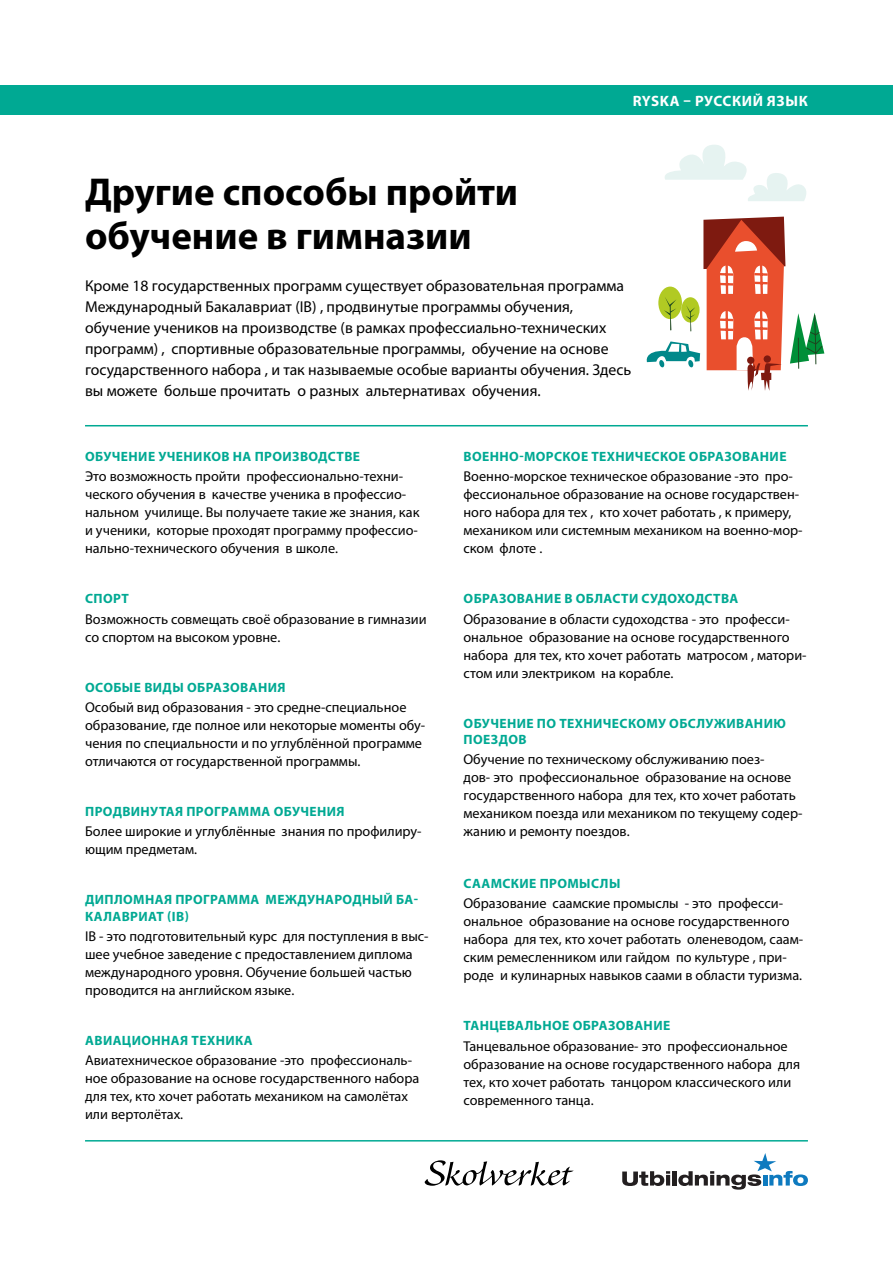
<style>
.page{position:relative;width:893px;height:1263px;background:#fff}
.page>*{position:absolute;margin:0;border:0;box-sizing:border-box;transform-origin:0 0}
.Huvudrubrik{font:700 39px/43.5px "Myriad Pro";color:#000}
.Ingress{font:15.75px/21px "Myriad Pro";color:#000}
.t1{font:700 15px "Myriad Pro";letter-spacing:.04em;color:#fff}
.Brödtext{font:14.25px/18px "Myriad Pro";color:#000}
.Mellanrubrik{font:700 13.5px/16.2px "Myriad Pro";letter-spacing:.03em;color:#00a993}
</style>
<div class="page">
<svg style="left:425px;top:1160px;width:148px;height:26px"></svg>
<svg style="left:622px;top:1171px;width:48px;height:15px"></svg>
<div style="left:672px;top:1171px;width:5px;height:14px;background:#231f20"></div>
<svg style="left:678px;top:1153px;width:130px;height:36px"></svg>
<div style="left:0;top:85px;width:893px;height:29px;background:#00a993"></div>
<hr style="left:85px;top:425px;width:723px;height:1px;background:#00a993">
<hr style="left:85px;top:1140px;width:723px;height:1px;background:#00a993">
<svg style="left:647px;top:217px;width:177px;height:174px"></svg>
<svg style="left:665px;top:145px;width:141px;height:56px"></svg>
<p class="t1" style="left:633px;top:91px;width:177px">RYSKA – РУССКИЙ ЯЗЫК</p>
<p class="Huvudrubrik" style="left:85px;top:169px;width:435px">Другие способы пройти обучение в гимназии</p>
<p class="Ingress" style="left:85px;top:275px;width:548px">Кроме 18 государственных программ существует образовательная программа Международный Бакалавриат (IB) , продвинутые программы обучения, обучение учеников на производстве (в рамках профессиально-технических программ) , спортивные образовательные программы, обучение на основе государственного набора , и так называемые особые варианты обучения. Здесь вы можете больше прочитать о разных альтернативах обучения.</p>
<p class="Mellanrubrik" style="left:85px;top:448px;width:276px">ОБУЧЕНИЕ УЧЕНИКОВ НА ПРОИЗВОДСТВЕ</p>
<p class="Brödtext" style="left:85px;top:467px;width:336px">Это возможность пройти профессионально-техни&shy;ческого обучения в качестве ученика в профессио&shy;нальном училище. Вы получаете такие же знания, как и ученики, которые проходят программу профессио&shy;нально-технического обучения в школе.</p>
<p class="Mellanrubrik" style="left:85px;top:590px;width:45px">СПОРТ</p>
<p class="Brödtext" style="left:85px;top:609px;width:343px">Возможность совмещать своё образование в гимназии со спортом на высоком уровне.</p>
<p class="Mellanrubrik" style="left:85px;top:679px;width:202px">ОСОБЫЕ ВИДЫ ОБРАЗОВАНИЯ</p>
<p class="Brödtext" style="left:85px;top:698px;width:342px">Особый вид образования - это средне-специальное образование, где полное или некоторые моменты обу&shy;чения по специальности и по углублённой программе отличаются от государственной программы.</p>
<p class="Mellanrubrik" style="left:85px;top:803px;width:261px">ПРОДВИНУТАЯ ПРОГРАММА ОБУЧЕНИЯ</p>
<p class="Brödtext" style="left:85px;top:822px;width:338px">Более широкие и углублённые знания по профилиру&shy;ющим предметам.</p>
<p class="Mellanrubrik" style="left:85px;top:891px;width:335px">ДИПЛОМНАЯ ПРОГРАММА МЕЖДУНАРОДНЫЙ БА-<br>КАЛАВРИАТ (IB)</p>
<p class="Brödtext" style="left:85px;top:927px;width:345px">IB - это подготовительный курс для поступления в выс&shy;шее учебное заведение с предоставлением диплома международного уровня. Обучение большей частью проводится на английском языке.</p>
<p class="Mellanrubrik" style="left:85px;top:1032px;width:169px">АВИАЦИОННАЯ ТЕХНИКА</p>
<p class="Brödtext" style="left:85px;top:1051px;width:336px">Авиатехническое образование -это профессиональ&shy;ное образование на основе государственного набора для тех, кто хочет работать механиком на самолётах или вертолётах.</p>
<p class="Mellanrubrik" style="left:464px;top:448px;width:324px">ВОЕННО-МОРСКОЕ ТЕХНИЧЕСКОЕ ОБРАЗОВАНИЕ</p>
<p class="Brödtext" style="left:463px;top:467px;width:341px">Военно-морское техническое образование -это про&shy;фессиональное образование на основе государствен&shy;ного набора для тех , кто хочет работать , к примеру, механиком или системным механиком на военно-мор&shy;ском флоте .</p>
<p class="Mellanrubrik" style="left:464px;top:590px;width:276px">ОБРАЗОВАНИЕ В ОБЛАСТИ СУДОХОДСТВА</p>
<p class="Brödtext" style="left:463px;top:609px;width:345px">Образование в области судоходства - это професси&shy;ональное образование на основе государственного набора для тех, кто хочет работать матросом , матори&shy;стом или электриком на корабле.</p>
<p class="Mellanrubrik" style="left:464px;top:715px;width:324px">ОБУЧЕНИЕ ПО ТЕХНИЧЕСКОМУ ОБСЛУЖИВАНИЮ<br>ПОЕЗДОВ</p>
<p class="Brödtext" style="left:463px;top:750px;width:340px">Обучение по техническому обслуживанию поез-<br>дов- это профессиональное образование на основе государственного набора для тех, кто хочет работать механиком поезда или механиком по текущему содер&shy;жанию и ремонту поездов.</p>
<p class="Mellanrubrik" style="left:464px;top:875px;width:158px">СААМСКИЕ ПРОМЫСЛЫ</p>
<p class="Brödtext" style="left:463px;top:894px;width:341px">Образование саамские промыслы - это професси&shy;ональное образование на основе государственного набора для тех, кто хочет работать оленеводом, саам&shy;ским ремесленником или гайдом по культуре , при&shy;роде и кулинарных навыков саами в области туризма.</p>
<p class="Mellanrubrik" style="left:464px;top:1017px;width:208px">ТАНЦЕВАЛЬНОЕ ОБРАЗОВАНИЕ</p>
<p class="Brödtext" style="left:463px;top:1036px;width:338px">Танцевальное образование- это профессиональное образование на основе государственного набора для тех, кто хочет работать танцором классического или современного танца.</p>
</div>
